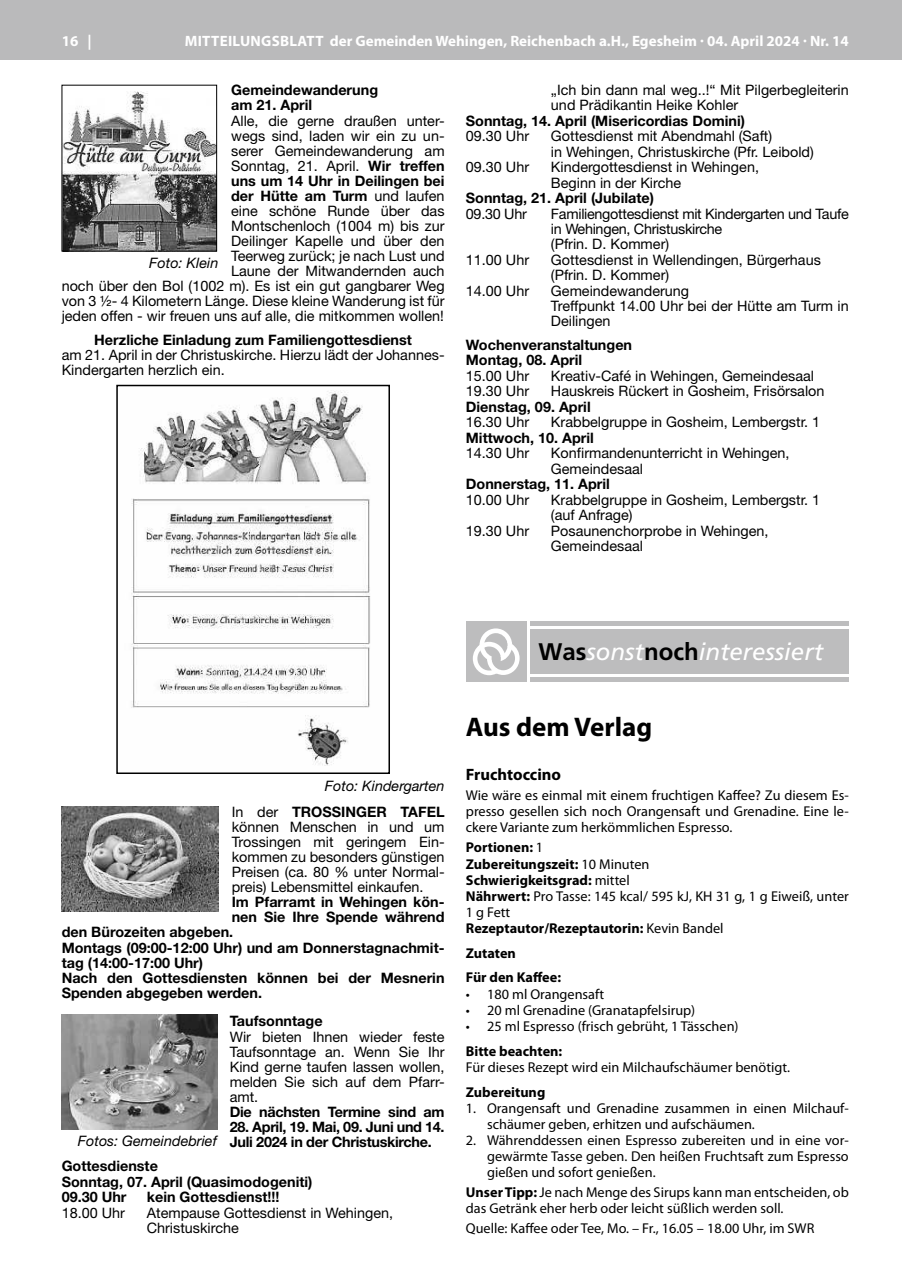
<style>
.page{position:relative;width:902px;height:1280px;background:#fff}
.page>*{position:absolute;margin:0;border:0;box-sizing:border-box;transform-origin:0 0}
.t1{font:700 27px "Myriad Pro";color:#000}
.t2{font:italic 24px "Frutiger";color:#fff}
.t3{font:700 16.5px "Myriad Pro";color:#000}
.t4{font:700 15px "Myriad Pro";color:#fff}
.t5{font:14.4px/15px "Helvetica Neue LT Pro";color:#000}
.t6{font:700 14.4px/15.5px "Helvetica Neue LT Pro";color:#000}
.t7{font:14.4px/15.3px "Helvetica Neue LT Pro";letter-spacing:-.02em;color:#000}
.t8{font:700 14.4px/15px "Helvetica Neue LT Pro";letter-spacing:-.02em;color:#000}
.t9{font:italic 14.4px/26.1px "Helvetica Neue LT Pro";color:#000;text-align:right}
.t10{font:14.25px/15.8px "Myriad Pro";color:#000;text-align:justify}
.t11{font:700 14.25px/16.2px "Myriad Pro";color:#000}
.s1{font-weight:700}
.s2{font-weight:700;font-style:normal;color:#000}
.s3{font-style:normal}
.s4{font-weight:700;font-style:normal}
.s5{font-weight:400}
</style>
<div class="page">
<hr style="left:901px;top:0;width:1px;height:60px;background:#bababb">
<div style="left:0;top:0;width:901px;height:60px;background:#bababb"></div>
<img style="left:64px;top:91px;width:151px;height:158px">
<div style="left:62px;top:85px;width:155px;height:166px;border:1px solid #000"></div>
<img style="left:131px;top:391px;width:240px;height:375px">
<div style="left:116px;top:385px;width:274px;height:389px;border:2px solid #000"></div>
<img style="left:62px;top:806px;width:157px;height:105px">
<img style="left:62px;top:1014px;width:155px;height:115px">
<div style="left:530px;top:629px;width:318px;height:45px;background:#bdbdbe"></div>
<div style="left:530px;top:677px;width:318px;height:5px;background:#bdbdbe"></div>
<div style="left:530px;top:621px;width:318px;height:5px;background:#bdbdbe"></div>
<div style="left:466px;top:621px;width:60px;height:61px;background:#bdbdbe"></div>
<svg style="left:473px;top:628px;width:46px;height:47px"></svg>
<p class="t4" style="left:62px;top:31px;width:31px">16 |</p>
<p class="t4" style="left:185px;top:31px;width:665px">MITTEILUNGSBLATT der Gemeinden Wehingen, Reichenbach a.H., Egesheim · 04. April 2024 · Nr. 14</p>
<p class="t6" style="left:231px;top:82px;width:148px;line-height:15px">Gemeindewanderung am 21. April</p>
<p class="t5" style="left:62px;top:113px;width:384px;text-align:right">Alle, die gerne draußen unter-<br>wegs sind, laden wir ein zu un-<br>serer Gemeindewanderung am<br>Sonntag, 21. April. <span class="s1">Wir treffen<br>uns um 14 Uhr in Deilingen bei<br>der Hütte am Turm</span> und laufen<br>eine schöne Runde über das<br>Montschenloch (1004 m) bis zur<br>Deilinger Kapelle und über den<br>Teerweg zurück; je nach Lust und<br>Laune der Mitwandernden auch<br>noch über den Bol (1002 m). Es ist ein gut gangbarer Weg von 3 ½- 4 Kilometern Länge. Diese kleine Wanderung ist für jeden offen - wir freuen uns auf alle, die mitkommen wollen!</p>
<p class="t6" style="left:94px;top:332px;width:319px">Herzliche Einladung zum Familiengottesdienst</p>
<p class="t5" style="left:62px;top:347px;width:384px">am 21. April in der Christuskirche. Hierzu lädt der Johannes-<br>Kindergarten herzlich ein.</p>
<p class="t9" style="left:149px;top:250px;width:71px">Foto: Klein</p>
<p class="t5" style="left:551px;top:82px;width:299px">„Ich bin dann mal weg..!“ Mit Pilgerbegleiterin und Prädikantin Heike Kohler</p>
<p class="t6" style="left:466px;top:113px;width:281px">Sonntag, 14. April (Misericordias Domini)</p>
<p class="t5" style="left:466px;top:128px;width:65px">09.30 Uhr</p>
<p class="t5" style="left:551px;top:128px;width:264px;line-height:15.5px">Gottesdienst mit Abendmahl (Saft)<br>in Wehingen, Christuskirche (Pfr. Leibold)</p>
<p class="t5" style="left:466px;top:159px;width:65px">09.30 Uhr</p>
<p class="t5" style="left:551px;top:159px;width:209px;line-height:15.5px">Kindergottesdienst in Wehingen,<br>Beginn in der Kirche</p>
<p class="t6" style="left:466px;top:190px;width:189px">Sonntag, 21. April (Jubilate)</p>
<p class="t5" style="left:466px;top:206px;width:62px">09.30 Uhr</p>
<p class="t7" style="left:551px;top:206px;width:299px">Familiengottesdienst mit Kindergarten und Taufe in Wehingen, Christuskirche<br>(Pfrin. D. Kommer)</p>
<p class="t5" style="left:466px;top:252px;width:65px">11.00 Uhr</p>
<p class="t5" style="left:551px;top:251px;width:271px;line-height:15.5px">Gottesdienst in Wellendingen, Bürgerhaus (Pfrin. D. Kommer)</p>
<p class="t5" style="left:466px;top:283px;width:65px">14.00 Uhr</p>
<p class="t5" style="left:551px;top:282px;width:299px">Gemeindewanderung<br>Treffpunkt 14.00 Uhr bei der Hütte am Turm in<br>Deilingen</p>
<p class="t6" style="left:466px;top:337px;width:168px">Wochenveranstaltungen<br>Montag, 08. April</p>
<p class="t5" style="left:466px;top:368px;width:65px">15.00 Uhr</p>
<p class="t5" style="left:551px;top:368px;width:264px">Kreativ-Café in Wehingen, Gemeindesaal</p>
<p class="t5" style="left:466px;top:383px;width:65px">19.30 Uhr</p>
<p class="t5" style="left:551px;top:383px;width:275px">Hauskreis Rückert in Gosheim, Frisörsalon</p>
<p class="t6" style="left:466px;top:399px;width:126px">Dienstag, 09. April</p>
<p class="t5" style="left:466px;top:414px;width:65px">16.30 Uhr</p>
<p class="t5" style="left:551px;top:414px;width:271px">Krabbelgruppe in Gosheim, Lembergstr. 1</p>
<p class="t6" style="left:466px;top:430px;width:129px">Mittwoch, 10. April</p>
<p class="t5" style="left:466px;top:445px;width:65px">14.30 Uhr</p>
<p class="t5" style="left:551px;top:445px;width:240px;line-height:15.5px">Konfirmandenunterricht in Wehingen,<br>Gemeindesaal</p>
<p class="t6" style="left:466px;top:476px;width:146px">Donnerstag, 11. April</p>
<p class="t5" style="left:466px;top:492px;width:65px">10.00 Uhr</p>
<p class="t5" style="left:551px;top:492px;width:271px;line-height:15.5px">Krabbelgruppe in Gosheim, Lembergstr. 1 (auf Anfrage)</p>
<p class="t5" style="left:466px;top:523px;width:65px">19.30 Uhr</p>
<p class="t5" style="left:551px;top:522px;width:219px;line-height:15.5px">Posaunenchorprobe in Wehingen,<br>Gemeindesaal</p>
<h2 class="t2" style="left:538px;top:638px;width:286px"><span class="s2">Was</span>sonst<span class="s2">noch</span>interessiert</h2>
<p class="t9" style="left:232px;top:772px;width:214px">Foto: Kindergarten<br><span class="s3">In der</span> <span class="s4">TROSSINGER TAFEL</span></p>
<p class="t5" style="left:232px;top:819px;width:214px;text-align:justify">können Menschen in und um Trossingen mit geringem Ein&shy;kommen zu besonders günstigen Preisen (ca. 80 % unter Normal&shy;preis) Lebensmittel einkaufen.</p>
<p class="t6" style="left:232px;top:894px;width:214px">Im Pfarramt in Wehingen kön-</p>
<p class="t6" style="left:232px;top:909px;width:214px">nen Sie Ihre Spende während</p>
<p class="t6" style="left:62px;top:924px;width:173px">den Bürozeiten abgeben.</p>
<p class="t6" style="left:62px;top:939px;width:384px">Montags (09:00-12:00 Uhr) und am Donnerstagnachmit-</p>
<p class="t6" style="left:62px;top:954px;width:143px">tag (14:00-17:00 Uhr)</p>
<p class="t6" style="left:62px;top:970px;width:384px">Nach den Gottesdiensten können bei der Mesnerin</p>
<p class="t6" style="left:62px;top:985px;width:202px">Spenden abgegeben werden.</p>
<p class="t6" style="left:230px;top:1013px;width:94px">Taufsonntage</p>
<p class="t5" style="left:230px;top:1029px;width:216px;text-align:justify">Wir bieten Ihnen wieder feste Taufsonntage an. Wenn Sie Ihr Kind gerne taufen lassen wollen, melden Sie sich auf dem Pfarr&shy;amt.</p>
<p class="t8" style="left:230px;top:1104px;width:216px">Die nächsten Termine sind am</p>
<p class="t8" style="left:230px;top:1119px;width:216px">28. April, 19. Mai, 09. Juni und 14.<br>Juli 2024 in der Christuskirche.</p>
<p class="t6" style="left:62px;top:1158px;width:252px">Gottesdienste<br>Sonntag, 07. April (Quasimodogeniti)<br>09.30 Uhr</p>
<p class="t9" style="left:78px;top:1127px;width:140px">Fotos: Gemeindebrief</p>
<p class="t6" style="left:147px;top:1189px;width:134px">kein Gottesdienst!!!</p>
<p class="t5" style="left:62px;top:1205px;width:65px">18.00 Uhr</p>
<p class="t5" style="left:147px;top:1204px;width:248px;line-height:15.5px">Atempause Gottesdienst in Wehingen,<br>Christuskirche</p>
<h1 class="t1" style="left:466px;top:709px;width:188px">Aus dem Verlag</h1>
<p class="t3" style="left:466px;top:763px;width:97px">Fruchtoccino</p>
<p class="t10" style="left:466px;top:787px;width:384px">Wie wäre es einmal mit einem fruchtigen Kaffee? Zu diesem Es&shy;presso gesellen sich noch Orangensaft und Grenadine. Eine le&shy;ckere Variante zum herkömmlichen Espresso.</p>
<p class="t11" style="left:466px;top:839px;width:384px">Portionen: <span class="s5">1<br></span>Zubereitungszeit: <span class="s5">10 Minuten<br></span>Schwierigkeitsgrad: <span class="s5">mittel<br></span>Nährwert: <span class="s5">Pro Tasse: 145 kcal/ 595 kJ, KH 31 g, 1 g Eiweiß, unter<br>1 g Fett<br></span>Rezeptautor/Rezeptautorin: <span class="s5">Kevin Bandel</span></p>
<p class="t11" style="left:466px;top:940px;width:97px;line-height:24.8px">Zutaten<br>Für den Kaffee:</p>
<p class="t10" style="left:466px;top:986px;width:140px">• 180 ml Orangensaft</p>
<p class="t10" style="left:466px;top:1002px;width:231px">• 20 ml Grenadine (Granatapfelsirup)</p>
<p class="t10" style="left:466px;top:1018px;width:274px">• 25 ml Espresso (frisch gebrüht, 1 Tässchen)</p>
<p class="t11" style="left:466px;top:1042px;width:98px">Bitte beachten:</p>
<p class="t10" style="left:466px;top:1059px;width:325px">Für dieses Rezept wird ein Milchaufschäumer benötigt.</p>
<p class="t11" style="left:466px;top:1083px;width:81px">Zubereitung</p>
<p class="t10" style="left:487px;top:1100px;width:363px;text-indent:-21px">1. Orangensaft und Grenadine zusammen in einen Milchauf&shy;schäumer geben, erhitzen und aufschäumen.</p>
<p class="t10" style="left:487px;top:1132px;width:363px;text-indent:-21px">2. Währenddessen einen Espresso zubereiten und in eine vor&shy;gewärmte Tasse geben. Den heißen Fruchtsaft zum Espresso gießen und sofort genießen.</p>
<p class="t10" style="left:466px;top:1184px;width:384px"><span class="s1">Unser Tipp:</span> Je nach Menge des Sirups kann man entscheiden, ob das Getränk eher herb oder leicht süßlich werden soll.</p>
<p class="t10" style="left:466px;top:1220px;width:350px">Quelle: Kaffee oder Tee, Mo. – Fr., 16.05 – 18.00 Uhr, im SWR</p>
</div>
